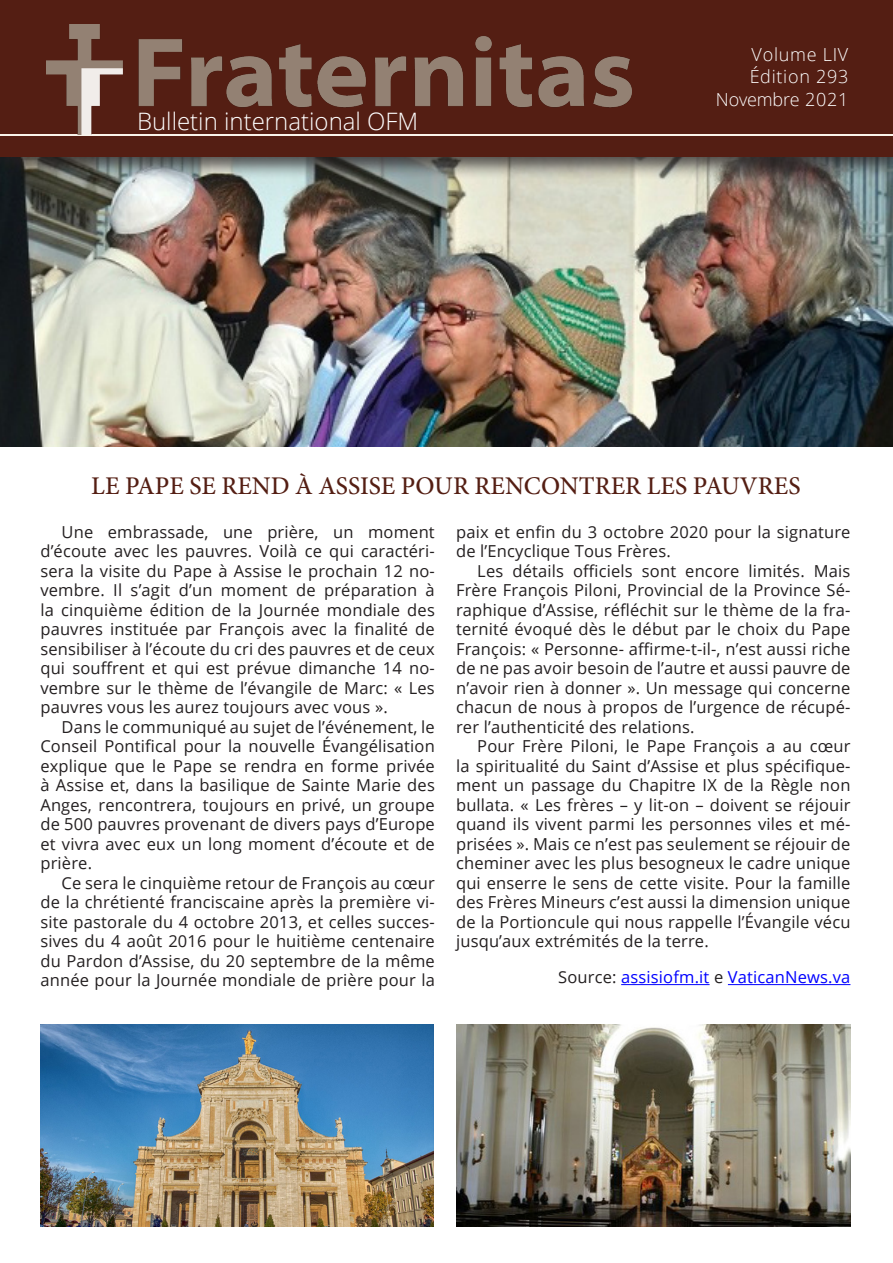
<style>
.page{position:relative;width:893px;height:1263px;background:#fff}
.page>*{position:absolute;margin:0;border:0;box-sizing:border-box;transform-origin:0 0}
.t1{font:500 25.5px "Minion Pro";color:#541e13}
.t2{font:300 24px "Open Sans";color:#fff}
.t3{font:300 18px/22.5px "Open Sans";letter-spacing:.04em;color:#fff;text-align:right}
.t4{font:16.5px/19.5px "Open Sans";letter-spacing:.01em;color:#231f20;text-align:justify}
.t5{font:16.5px "Open Sans";letter-spacing:.01em;color:#00f}
.s1{color:#231f20}
</style>
<div class="page">
<img style="left:456px;top:1025px;width:394px;height:201px">
<img style="left:40px;top:1025px;width:394px;height:201px">
<hr style="left:621px;top:984px;width:89px;height:1px;background:#00f">
<hr style="left:728px;top:984px;width:122px;height:1px;background:#00f">
<img style="left:0;top:180px;width:893px;height:267px">
<div style="left:0;top:0;width:893px;height:180px;background:#231f20;opacity:.75"></div>
<div style="left:0;top:0;width:893px;height:157px;background:#541e13"></div>
<hr style="left:0;top:134px;width:893px;height:1px;background:#f9f3ea">
<img style="left:47px;top:25px;width:584px;height:109px">
<h2 class="t2" style="left:137px;top:105px;width:283px">Bulletin international OFM</h2>
<p class="t3" style="left:716px;top:43px;width:134px">Volume LIV<br>Édition 293<br>Novembre 2021</p>
<h1 class="t1" style="left:91px;top:469px;width:711px">LE PAPE SE REND À ASSISE POUR RENCONTRER LES PAUVRES</h1>
<p class="t4" style="left:40px;top:522px;width:396px;text-indent:21px">Une embrassade, une prière, un moment d’écoute avec les pauvres. Voilà ce qui caractéri&shy;sera la visite du Pape à Assise le prochain 12 no&shy;vembre. Il s’agit d’un moment de préparation à la cinquième édition de la Journée mondiale des pauvres instituée par François avec la finalité de sensibiliser à l’écoute du cri des pauvres et de ceux qui souffrent et qui est prévue dimanche 14 no&shy;vembre sur le thème de l’évangile de Marc: « Les pauvres vous les aurez toujours avec vous ».</p>
<p class="t4" style="left:40px;top:717px;width:396px;text-indent:21px">Dans le communiqué au sujet de l’événement, le Conseil Pontifical pour la nouvelle Évangélisation explique que le Pape se rendra en forme privée à Assise et, dans la basilique de Sainte Marie des Anges, rencontrera, toujours en privé, un groupe de 500 pauvres provenant de divers pays d’Europe et vivra avec eux un long moment d’écoute et de prière.</p>
<p class="t4" style="left:40px;top:873px;width:396px;text-indent:21px">Ce sera le cinquième retour de François au cœur de la chrétienté franciscaine après la première vi&shy;site pastorale du 4 octobre 2013, et celles succes&shy;sives du 4 août 2016 pour le huitième centenaire du Pardon d’Assise, du 20 septembre de la même année pour la Journée mondiale de prière pour la</p>
<p class="t4" style="left:456px;top:522px;width:396px">paix et enfin du 3 octobre 2020 pour la signature de l’Encyclique Tous Frères.</p>
<p class="t4" style="left:456px;top:561px;width:396px;text-indent:21px">Les détails officiels sont encore limités. Mais Frère François Piloni, Provincial de la Province Sé&shy;raphique d’Assise, réfléchit sur le thème de la fra&shy;ternité évoqué dès le début par le choix du Pape François: « Personne- affirme-t-il-, n’est aussi riche de ne pas avoir besoin de l’autre et aussi pauvre de n’avoir rien à donner ». Un message qui concerne chacun de nous à propos de l’urgence de récupé&shy;rer l’authenticité des relations.</p>
<p class="t4" style="left:456px;top:736px;width:396px;text-indent:21px">Pour Frère Piloni, le Pape François a au cœur la spiritualité du Saint d’Assise et plus spécifique&shy;ment un passage du Chapitre IX de la Règle non bullata. « Les frères – y lit-on – doivent se réjouir quand ils vivent parmi les personnes viles et mé&shy;prisées ». Mais ce n’est pas seulement se réjouir de cheminer avec les plus besogneux le cadre unique qui enserre le sens de cette visite. Pour la famille des Frères Mineurs c’est aussi la dimension unique de la Portioncule qui nous rappelle l’Évangile vécu jusqu’aux extrémités de la terre.</p>
<p class="t5" style="left:558px;top:966px;width:294px"><span class="s1">Source:</span> assisiofm.it <span class="s1">e</span> VaticanNews.va</p>
</div>
